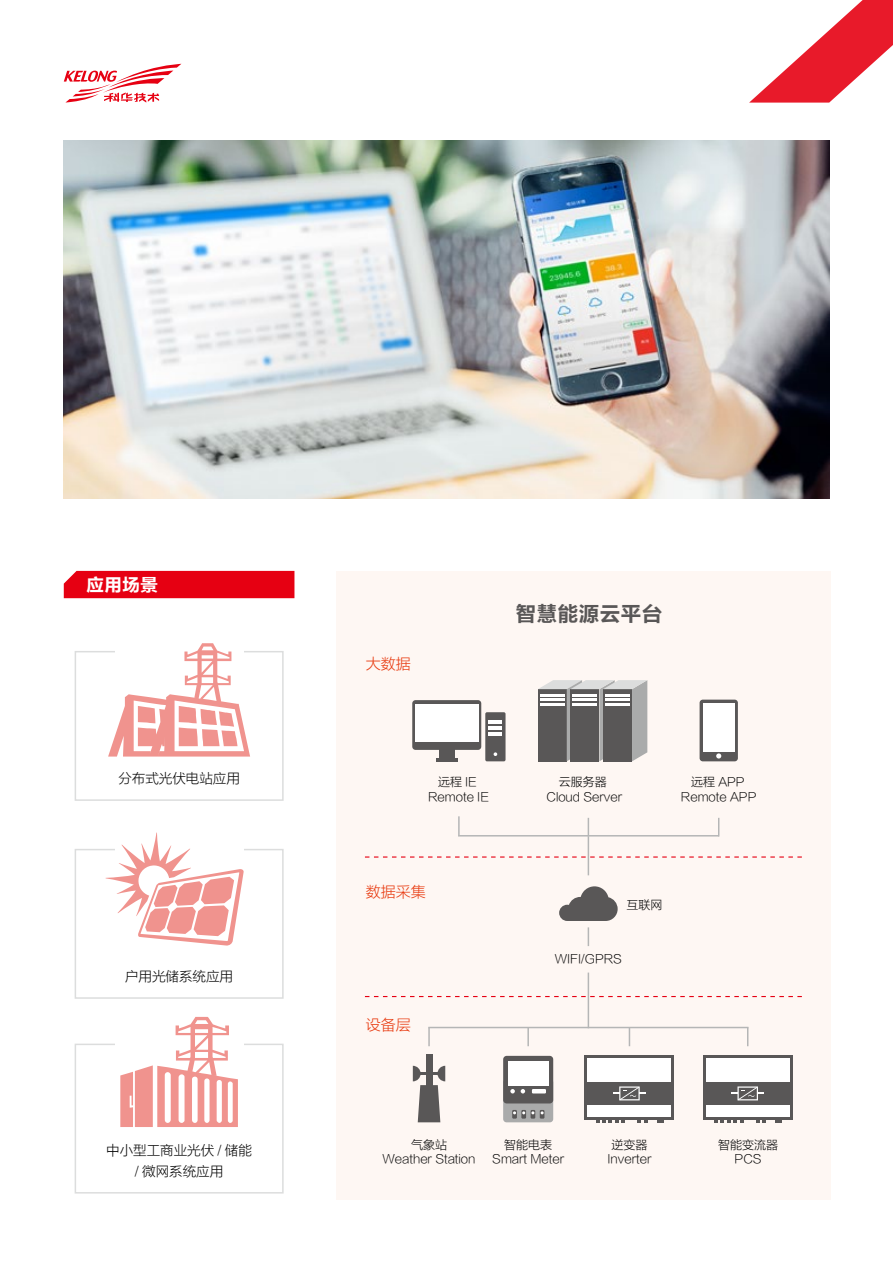
<style>
.page{position:relative;width:893px;height:1263px;background:#fff}
.page>*{position:absolute;margin:0;border:0;box-sizing:border-box;transform-origin:0 0}
.t1{font:21px "FZLTCHK GBK1 0";color:#595757}
.t2{font:18px "FZLTCHK GBK1 0";color:#fff}
.t3{font:15px "FZLTXHJW GB1 0";color:#e8380d}
.t4{font:13.5px/21px "FZLTXHJW GB1 0";color:#000;text-align:center}
.t5{font:12px "FZLTXHJW GB1 0";color:#000}
</style>
<div class="page">
<div style="left:336px;top:571px;width:495px;height:628px;background:#fef7f3"></div>
<svg style="left:749px;top:0;width:144px;height:103px"></svg>
<div style="left:75px;top:1044px;width:209px;height:149px;border:2px solid #dcdddd"></div>
<div style="left:75px;top:849px;width:209px;height:150px;border:2px solid #dcdddd"></div>
<div style="left:75px;top:651px;width:209px;height:150px;border:2px solid #dcdddd"></div>
<div style="left:115px;top:1024px;width:128px;height:34px;background:#fff"></div>
<div style="left:412px;top:700px;width:69px;height:50px;background:#595757;border-radius:3px"></div>
<div style="left:439px;top:747px;width:16px;height:11px;background:#595757"></div>
<hr style="left:436px;top:758px;width:22px;height:3px;background:#595757">
<div style="left:415px;top:704px;width:63px;height:37px;background:#fff"></div>
<div style="left:485px;top:712px;width:20px;height:49px;background:#595757;border-radius:2px"></div>
<hr style="left:488px;top:720px;width:14px;height:4px;background:#fff">
<hr style="left:488px;top:726px;width:14px;height:4px;background:#fff">
<hr style="left:488px;top:732px;width:14px;height:4px;background:#fff">
<svg style="left:494px;top:752px;width:3px;height:4px"></svg>
<svg style="left:538px;top:680px;width:109px;height:81px;background:#838282"></svg>
<div style="left:700px;top:700px;width:38px;height:61px;background:#595757;border-radius:3px"></div>
<div style="left:703px;top:703px;width:31px;height:48px;background:#fff"></div>
<svg style="left:716px;top:753px;width:5px;height:5px"></svg>
<svg style="left:559px;top:886px;width:59px;height:35px"></svg>
<div style="left:426px;top:1054px;width:6px;height:36px;background:#595757"></div>
<svg style="left:413px;top:1066px;width:32px;height:56px"></svg>
<div style="left:503px;top:1079px;width:50px;height:43px;background:#aaabab;border-radius:3px"></div>
<div style="left:503px;top:1056px;width:50px;height:47px;background:#595757;border-radius:4px"></div>
<div style="left:508px;top:1061px;width:40px;height:24px;background:#fff"></div>
<svg style="left:510px;top:1089px;width:5px;height:4px"></svg>
<svg style="left:521px;top:1089px;width:4px;height:4px"></svg>
<hr style="left:532px;top:1089px;width:14px;height:4px;background:#fff">
<svg style="left:512px;top:1110px;width:5px;height:8px"></svg>
<svg style="left:521px;top:1110px;width:5px;height:8px"></svg>
<svg style="left:531px;top:1110px;width:13px;height:8px"></svg>
<svg style="left:585px;top:1055px;width:89px;height:64px"></svg>
<div style="left:588px;top:1058px;width:83px;height:58px;background:#fff"></div>
<div style="left:585px;top:1082px;width:89px;height:23px;background:#595757"></div>
<svg style="left:596px;top:1119px;width:29px;height:3px"></svg>
<svg style="left:637px;top:1119px;width:10px;height:3px"></svg>
<svg style="left:657px;top:1119px;width:7px;height:3px"></svg>
<svg style="left:613px;top:1086px;width:33px;height:14px"></svg>
<svg style="left:703px;top:1055px;width:89px;height:64px"></svg>
<div style="left:706px;top:1058px;width:83px;height:58px;background:#fff"></div>
<div style="left:703px;top:1082px;width:89px;height:23px;background:#595757"></div>
<svg style="left:714px;top:1119px;width:29px;height:3px"></svg>
<svg style="left:756px;top:1119px;width:10px;height:3px"></svg>
<svg style="left:776px;top:1119px;width:6px;height:3px"></svg>
<svg style="left:731px;top:1086px;width:33px;height:14px"></svg>
<svg style="left:428px;top:1028px;width:2px;height:18px"></svg>
<svg style="left:527px;top:1028px;width:2px;height:18px"></svg>
<svg style="left:629px;top:1028px;width:1px;height:18px"></svg>
<svg style="left:718px;top:818px;width:1px;height:17px"></svg>
<svg style="left:588px;top:818px;width:1px;height:17px"></svg>
<svg style="left:458px;top:816px;width:2px;height:19px"></svg>
<hr style="left:588px;top:972px;width:1px;height:56px;background:#b5b6b6">
<svg style="left:588px;top:927px;width:1px;height:19px"></svg>
<hr style="left:588px;top:836px;width:1px;height:39px;background:#b5b6b6">
<svg style="left:747px;top:1028px;width:1px;height:18px"></svg>
<hr style="left:428px;top:1027px;width:320px;height:1px;background:#b5b6b6">
<hr style="left:458px;top:835px;width:261px;height:1px;background:#b5b6b6">
<svg style="left:365px;top:856px;width:437px;height:1px"></svg>
<svg style="left:365px;top:996px;width:437px;height:1px"></svg>
<div style="left:64px;top:571px;width:230px;height:27px;background:#e60012"></div>
<svg style="left:108px;top:643px;width:142px;height:113px"></svg>
<svg style="left:120px;top:1017px;width:118px;height:110px"></svg>
<img style="left:64px;top:140px;width:765px;height:359px">
<svg style="left:106px;top:832px;width:138px;height:114px"></svg>
<svg style="left:64px;top:64px;width:117px;height:39px"></svg>
<h2 class="t2" style="left:86px;top:575px;width:73px">应用场景</h2>
<p class="t4" style="left:118px;top:768px;width:123px">分布式光伏电站应用</p>
<p class="t4" style="left:125px;top:966px;width:109px">户用光储系统应用</p>
<p class="t4" style="left:106px;top:1140px;width:147px">中小型工商业光伏 / 储能/ 微网系统应用</p>
<p class="t3" style="left:366px;top:656px;width:46px">大数据</p>
<h1 class="t1" style="left:516px;top:602px;width:148px">智慧能源云平台</h1>
<p class="t5" style="left:438px;top:775px;width:40px">远程 IE</p>
<p class="t5" style="left:559px;top:775px;width:49px">云服务器</p>
<p class="t5" style="left:428px;top:790px;width:63px">Remote IE</p>
<p class="t5" style="left:546px;top:790px;width:77px">Cloud Server</p>
<p class="t5" style="left:691px;top:775px;width:55px">远程 APP</p>
<p class="t5" style="left:681px;top:790px;width:77px">Remote APP</p>
<p class="t3" style="left:366px;top:884px;width:61px">数据采集</p>
<p class="t3" style="left:366px;top:1016px;width:46px">设备层</p>
<p class="t5" style="left:626px;top:899px;width:37px">互联网</p>
<p class="t5" style="left:555px;top:952px;width:69px">WIFI/GPRS</p>
<p class="t5" style="left:411px;top:1139px;width:37px">气象站</p>
<p class="t5" style="left:504px;top:1139px;width:49px">智能电表</p>
<p class="t5" style="left:611px;top:1139px;width:37px">逆变器</p>
<p class="t5" style="left:718px;top:1139px;width:61px">智能变流器</p>
<p class="t5" style="left:382px;top:1152px;width:95px">Weather Station</p>
<p class="t5" style="left:492px;top:1152px;width:73px">Smart Meter</p>
<p class="t5" style="left:607px;top:1152px;width:45px">Inverter</p>
<p class="t5" style="left:735px;top:1152px;width:28px">PCS</p>
</div>
